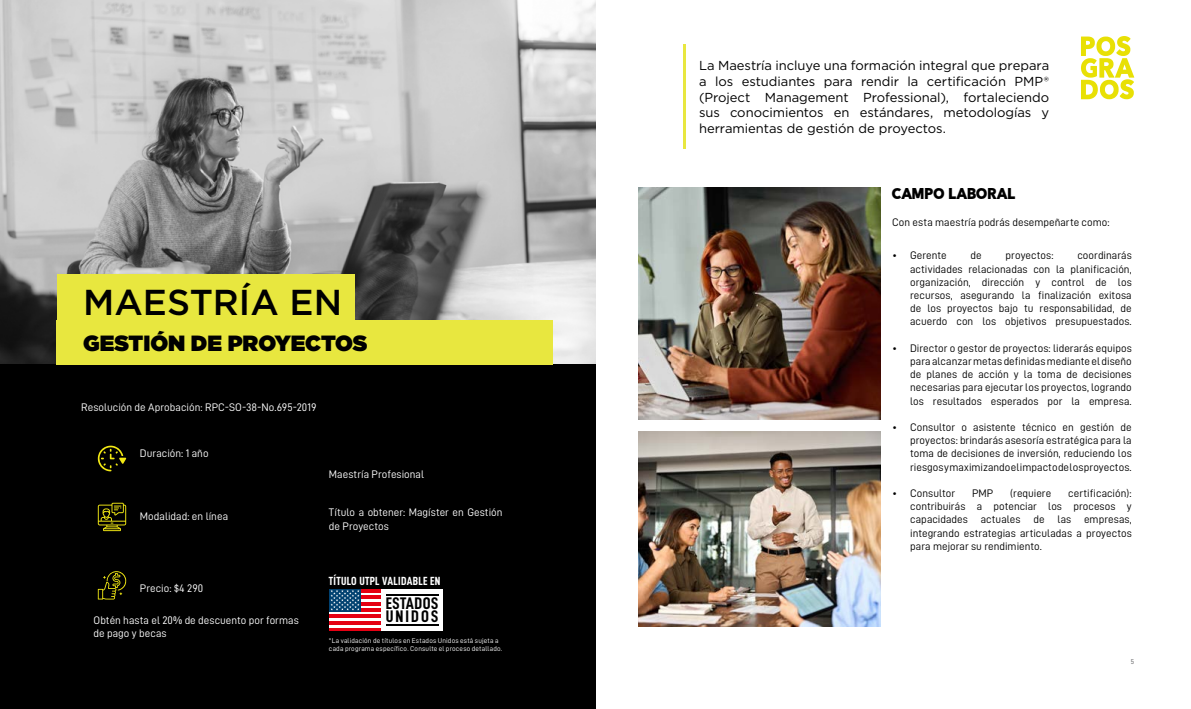
<style>
.page{position:relative;width:1191px;height:709px;background:#fff}
.page>*{position:absolute;margin:0;border:0;box-sizing:border-box;transform-origin:0 0}
.t1{font:500 36px "Gotham";color:#000}
.t2{font:900 22px "Gotham";color:#000}
.t3{font:16.8px/13.2px "D DIN Condensed Bold";letter-spacing:.025em;color:#000}
.t4{font:15px "Sovereign";letter-spacing:.01em;color:#000}
.t5{font:13px/15.6px "Gotham";letter-spacing:-.005em;color:#000;text-align:justify}
.t6{font:11.8px "D DIN Condensed Bold";letter-spacing:.025em;color:#fff}
.t7{font:11px/13.2px "D DIN";letter-spacing:.005em;color:#000;text-align:justify}
.t8{font:11px/13.2px "D DIN";letter-spacing:.005em;color:#fff}
.t9{font:7px/8.4px "D DIN";letter-spacing:.025em;color:#fff}
.t10{font:7px "D DIN";color:#5f6062}
</style>
<div class="page">
<img style="left:0;top:0;width:595px;height:364px">
<div style="left:0;top:364px;width:595px;height:345px;background:#000"></div>
<hr style="left:683px;top:44px;width:3px;height:105px;background:#e8e73f">
<img style="left:638px;top:188px;width:242px;height:231px">
<img style="left:638px;top:432px;width:242px;height:194px">
<div style="left:57px;top:274px;width:297px;height:56px;background:#e8e73f"></div>
<div style="left:57px;top:320px;width:496px;height:44px;background:#e8e73f"></div>
<svg style="left:98px;top:503px;width:28px;height:28px"></svg>
<svg style="left:98px;top:445px;width:28px;height:26px"></svg>
<svg style="left:98px;top:571px;width:28px;height:28px"></svg>
<svg style="left:1081px;top:36px;width:53px;height:63px"></svg>
<svg style="left:329px;top:592px;width:52px;height:35px"></svg>
<hr style="left:329px;top:589px;width:79px;height:3px;background:#e50013">
<hr style="left:329px;top:595px;width:79px;height:3px;background:#e50013">
<hr style="left:329px;top:602px;width:79px;height:3px;background:#e50013">
<hr style="left:329px;top:608px;width:79px;height:3px;background:#e50013">
<hr style="left:329px;top:614px;width:79px;height:4px;background:#e50013">
<hr style="left:329px;top:621px;width:79px;height:3px;background:#e50013">
<hr style="left:329px;top:627px;width:79px;height:3px;background:#e50013">
<svg style="left:329px;top:589px;width:32px;height:22px"></svg>
<svg style="left:330px;top:590px;width:29px;height:20px"></svg>
<div style="left:381px;top:589px;width:62px;height:41px;background:#fff"></div>
<hr style="left:386px;top:594px;width:52px;height:1px;background:#000">
<hr style="left:386px;top:624px;width:52px;height:1px;background:#000">
<h1 class="t1" style="left:83px;top:279px;width:260px">MAESTRÍA EN</h1>
<h2 class="t2" style="left:83px;top:327px;width:286px">GESTIÓN DE PROYECTOS</h2>
<p class="t8" style="left:81px;top:400px;width:237px">Resolución de Aprobación: RPC-SO-38-No.695-2019</p>
<p class="t8" style="left:140px;top:446px;width:70px">Duración: 1 año</p>
<p class="t8" style="left:140px;top:509px;width:90px">Modalidad: en línea</p>
<p class="t8" style="left:329px;top:467px;width:97px">Maestría Profesional</p>
<p class="t8" style="left:329px;top:505px;width:175px">Título a obtener: Magíster en Gestión de Proyectos</p>
<p class="t8" style="left:140px;top:581px;width:65px">Precio: $4 290</p>
<p class="t8" style="left:94px;top:613px;width:207px">Obtén hasta el 20% de descuento por formas de pago y becas</p>
<p class="t6" style="left:329px;top:574px;width:113px">TÍTULO UTPL VALIDABLE EN</p>
<h3 class="t3" style="left:386px;top:596px;width:54px">ESTADOS<br>UNIDOS</h3>
<p class="t9" style="left:329px;top:636px;width:175px">*La validación de títulos en Estados Unidos está sujeta a cada programa específico. Consulte el proceso detallado.</p>
<p class="t5" style="left:699px;top:58px;width:352px">La Maestría incluye una formación integral que prepara a los estudiantes para rendir la certificación PMP® (Project Management Professional), fortaleciendo sus conocimientos en estándares, metodologías y herramientas de gestión de proyectos.</p>
<h3 class="t4" style="left:892px;top:187px;width:125px">CAMPO LABORAL</h3>
<p class="t7" style="left:892px;top:215px;width:219px">Con esta maestría podrás desempeñarte como:</p>
<p class="t7" style="left:892px;top:249px;width:56px">• Gerente</p>
<p class="t7" style="left:970px;top:249px;width:13px">de</p>
<p class="t7" style="left:1005px;top:249px;width:49px">proyectos:</p>
<p class="t7" style="left:910px;top:249px;width:223px;text-indent:167px">coordinarás actividades relacionadas con la planificación, organización, dirección y control de los recursos, asegurando la finalización exitosa de los proyectos bajo tu responsabilidad, de acuerdo con los objetivos presupuestados.</p>
<p class="t7" style="left:910px;top:341px;width:223px;text-indent:-18px">• Director o gestor de proyectos: liderarás equipos para alcanzar metas definidas mediante el diseño de planes de acción y la toma de decisiones necesarias para ejecutar los proyectos, logrando los resultados esperados por la empresa.</p>
<p class="t7" style="left:910px;top:420px;width:223px;text-indent:-18px">• Consultor o asistente técnico en gestión de proyectos: brindarás asesoría estratégica para la toma de decisiones de inversión, reduciendo los riesgos y maximizando el impacto de los proyectos.</p>
<p class="t7" style="left:892px;top:486px;width:64px">• Consultor</p>
<p class="t7" style="left:972px;top:486px;width:23px">PMP</p>
<p class="t7" style="left:1010px;top:486px;width:43px">(requiere</p>
<p class="t7" style="left:910px;top:486px;width:223px;text-indent:158px">certificación): contribuirás a potenciar los procesos y capacidades actuales de las empresas, integrando estrategias articuladas a proyectos para mejorar su rendimiento.</p>
<p class="t10" style="left:1130px;top:657px;width:5px">5</p>
</div>
